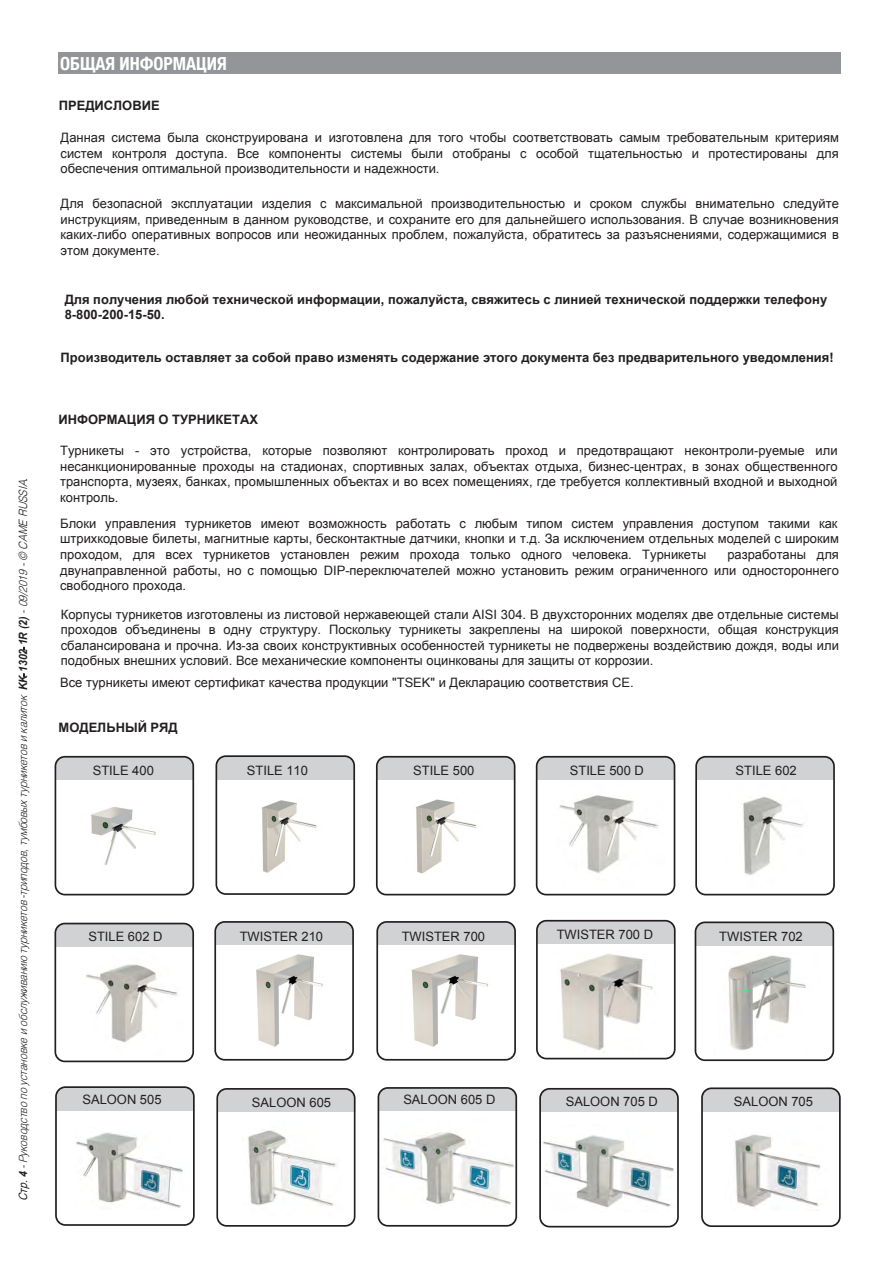
<style>
.page{position:relative;width:893px;height:1263px;background:#fff}
.page>*{position:absolute;margin:0;border:0;box-sizing:border-box;transform-origin:0 0}
.t1{font:700 condensed 18px "Helvetica Neue";color:#fff}
.t2{font:12.9px/15.6px "Arial";color:#231f20;text-align:justify}
.t3{font:700 12.9px/15.5px "Arial";color:#231f20}
.t4{font:italic 300 11.55px "Helvetica";color:#231f20;scale:.9 1}
.s1{font-family:"Arial";font-weight:400}
.s2{font-family:"Arial";font-weight:700}
</style>
<div class="page">
<svg style="left:55px;top:756px;width:139px;height:139px"></svg>
<svg style="left:695px;top:921px;width:139px;height:140px"></svg>
<svg style="left:695px;top:756px;width:140px;height:139px"></svg>
<svg style="left:54px;top:923px;width:140px;height:139px"></svg>
<svg style="left:55px;top:1086px;width:140px;height:140px"></svg>
<svg style="left:216px;top:1088px;width:139px;height:139px"></svg>
<svg style="left:376px;top:921px;width:140px;height:139px"></svg>
<svg style="left:536px;top:920px;width:140px;height:139px"></svg>
<svg style="left:215px;top:755px;width:140px;height:140px"></svg>
<svg style="left:376px;top:756px;width:139px;height:139px"></svg>
<div style="left:58px;top:53px;width:782px;height:21px;background:#939598"></div>
<img style="left:69px;top:782px;width:109px;height:108px">
<img style="left:243px;top:785px;width:94px;height:102px">
<img style="left:395px;top:784px;width:103px;height:104px">
<svg style="left:536px;top:756px;width:139px;height:139px"></svg>
<svg style="left:701px;top:1087px;width:140px;height:140px"></svg>
<img style="left:553px;top:781px;width:112px;height:106px">
<img style="left:720px;top:783px;width:106px;height:105px">
<img style="left:79px;top:951px;width:105px;height:105px">
<img style="left:400px;top:951px;width:100px;height:100px">
<img style="left:556px;top:952px;width:101px;height:100px">
<img style="left:713px;top:949px;width:107px;height:106px">
<img style="left:242px;top:1121px;width:100px;height:96px">
<img style="left:75px;top:1127px;width:110px;height:83px">
<img style="left:725px;top:1126px;width:103px;height:85px">
<svg style="left:539px;top:1088px;width:140px;height:139px"></svg>
<svg style="left:378px;top:1087px;width:139px;height:139px"></svg>
<svg style="left:214px;top:921px;width:140px;height:139px"></svg>
<img style="left:245px;top:951px;width:88px;height:100px">
<p class="t4" style="left:18px;top:1201px;width:809px;rotate:-90deg"><span class="s1">Стр.</span><span class="s2">4</span> -Руководство по установкеиобслуживанию турникетов-триподов,тумбовыхтурникетовикалиток <span class="s2">K K</span><span class="s1">-</span> <span class="s2">1 3 0 2</span><span class="s1">-</span> <span class="s2">1 R ( 2)</span> - 09/2019 - © CAME RUSSIA.</p>
<h1 class="t1" style="left:60px;top:49px;width:168px">ОБЩАЯ ИНФОРМАЦИЯ</h1>
<p class="t3" style="left:59px;top:99px;width:102px">ПРЕДИСЛОВИЕ</p>
<p class="t2" style="left:61px;top:130px;width:780px">Данная система была сконструирована и изготовлена для того чтобы соответствовать самым требовательным критериям систем контроля доступа. Все компоненты системы были отобраны с особой тщательностью и протестированы для обеспечения оптимальной производительности и надежности.</p>
<p class="t2" style="left:61px;top:196px;width:780px">Для безопасной эксплуатации изделия с максимальной производительностью и сроком службы внимательно следуйте инструкциям, приведенным в данном руководстве, и сохраните его для дальнейшего использования. В случае возникновения каких-либо оперативных вопросов или неожиданных проблем, пожалуйста, обратитесь за разъяснениями, содержащимися в этом документе.</p>
<p class="t3" style="left:65px;top:292px;width:764px">Для получения любой технической информации, пожалуйста, свяжитесь с линией технической поддержки телефону<br>8-800-200-15-50.</p>
<p class="t3" style="left:61px;top:350px;width:775px">Производитель оставляет за собой право изменять содержание этого документа без предварительного уведомления!</p>
<p class="t3" style="left:58px;top:412px;width:201px">ИНФОРМАЦИЯ О ТУРНИКЕТАХ</p>
<p class="t2" style="left:60px;top:443px;width:779px">Турникеты - это устройства, которые позволяют контролировать проход и предотвращают неконтроли-руемые или несанкционированные проходы на стадионах, спортивных залах, объектах отдыха, бизнес-центрах, в зонах общественного транспорта, музеях, банках, промышленных объектах и во всех помещениях, где требуется коллективный входной и выходной контроль.</p>
<p class="t2" style="left:60px;top:516px;width:780px">Блоки управления турникетов имеют возможность работать с любым типом систем управления доступом такими как штрихкодовые билеты, магнитные карты, бесконтактные датчики, кнопки и т.д. За исключением отдельных моделей с широким проходом, для всех турникетов установлен режим прохода только одного человека. Турникеты</p>
<p class="t2" style="left:60px;top:547px;width:780px;text-indent:667px">разработаны для двунаправленной работы, но с помощью DIP-переключателей можно установить режим ограниченного или одностороннего свободного прохода.</p>
<p class="t2" style="left:61px;top:606px;width:780px">Корпусы турникетов изготовлены из листовой нержавеющей стали AISI 304. В двухсторонних моделях две отдельные системы проходов объединены в одну структуру. Поскольку турникеты закреплены на широкой поверхности, общая конструкция сбалансирована и прочна. Из-за своих конструктивных особенностей турникеты не подвержены воздействию дождя, воды или подобных внешних условий. Все механические компоненты оцинкованы для защиты от коррозии.</p>
<p class="t2" style="left:60px;top:675px;width:575px">Все турникеты имеют сертификат качества продукции "TSEK" и Декларацию соответствия CE.</p>
<p class="t3" style="left:59px;top:720px;width:121px">МОДЕЛЬНЫЙ РЯД</p>
<p class="t2" style="left:93px;top:762px;width:63px">STILE 400</p>
<p class="t2" style="left:736px;top:762px;width:63px">STILE 602</p>
<p class="t2" style="left:247px;top:762px;width:63px">STILE 110</p>
<p class="t2" style="left:413px;top:762px;width:63px">STILE 500</p>
<p class="t2" style="left:570px;top:762px;width:76px">STILE 500 D</p>
<p class="t2" style="left:88px;top:929px;width:76px">STILE 602 D</p>
<p class="t2" style="left:82px;top:1091px;width:81px">SALOON 505</p>
<p class="t2" style="left:240px;top:929px;width:85px">TWISTER 210</p>
<p class="t2" style="left:402px;top:929px;width:85px">TWISTER 700</p>
<p class="t2" style="left:557px;top:927px;width:98px">TWISTER 700 D</p>
<p class="t2" style="left:719px;top:929px;width:85px">TWISTER 702</p>
<p class="t2" style="left:252px;top:1094px;width:81px">SALOON 605</p>
<p class="t2" style="left:403px;top:1092px;width:94px">SALOON 605 D</p>
<p class="t2" style="left:566px;top:1094px;width:94px">SALOON 705 D</p>
<p class="t2" style="left:734px;top:1093px;width:81px">SALOON 705</p>
</div>
